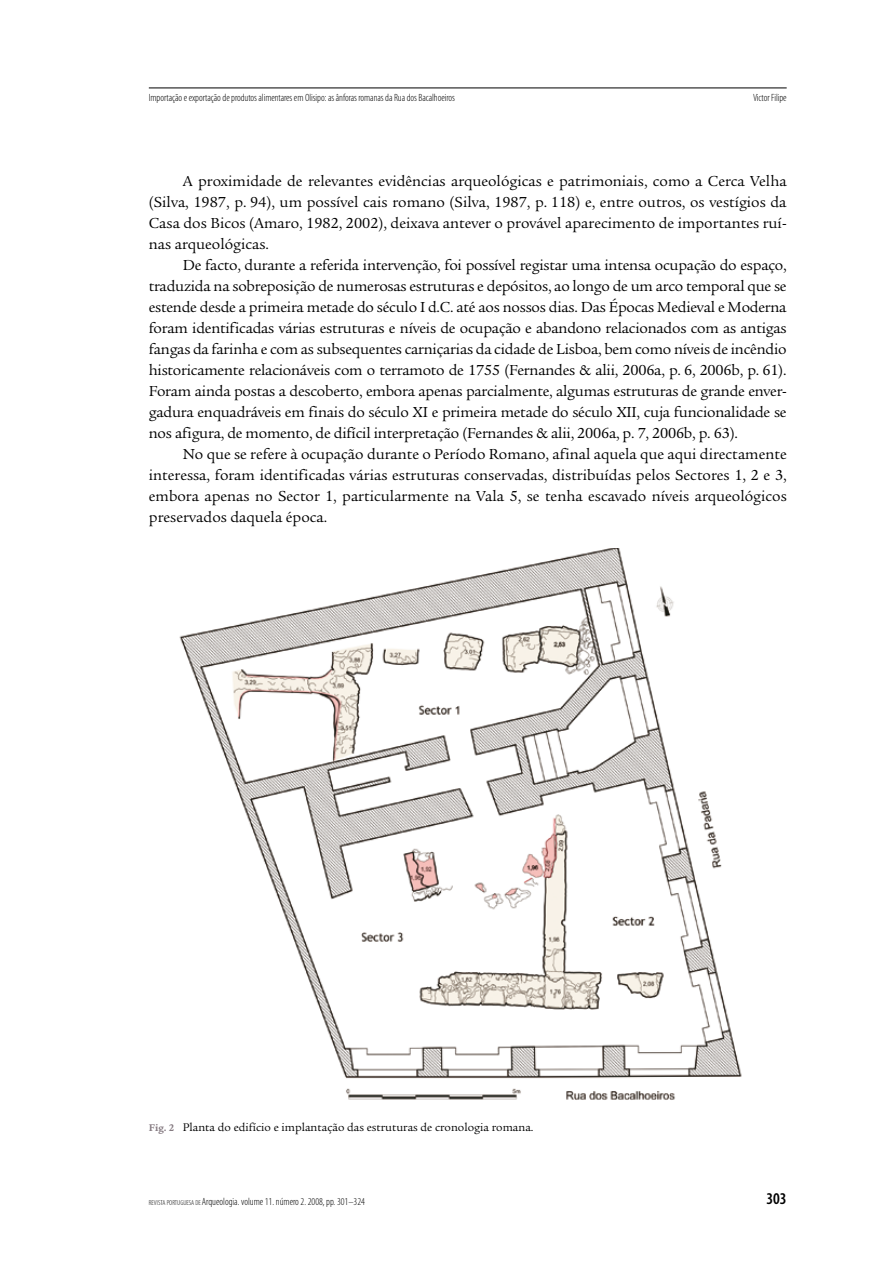
<style>
.page{position:relative;width:893px;height:1263px;background:#fff}
.page>*{position:absolute;margin:0;border:0;box-sizing:border-box;transform-origin:0 0}
.t1{font:600 condensed 16.5px "Myriad Pro";color:#000}
.t2{font:15.75px/21px "Legacy Serif";color:#000;text-align:justify}
.t3{font:12px "Legacy Serif";color:#000}
.t4{font:300 condensed 10.5px "Myriad Pro";letter-spacing:-.005em;color:#000}
.s1{font-weight:700;font-size:10.5px;color:#857a81}
.s2{font-size:7.2px}
</style>
<div class="page">
<hr style="left:149px;top:88px;width:638px;height:1px;background:#000">
<img style="left:179px;top:549px;width:563px;height:551px">
<p class="t4" style="left:149px;top:92px;width:308px">Importação e exportação de produtos alimentares em Olisipo: as ânforas romanas da Rua dos Bacalhoeiros</p>
<p class="t4" style="left:753px;top:92px;width:35px">Victor Filipe</p>
<p class="t2" style="left:149px;top:171px;width:639px;text-indent:34px">A proximidade de relevantes evidências arqueológicas e patrimoniais, como a Cerca Velha (Silva, 1987, p. 94), um possível cais romano (Silva, 1987, p. 118) e, entre outros, os vestígios da Casa dos Bicos (Amaro, 1982, 2002), deixava antever o provável aparecimento de importantes ruí&shy;nas arqueológicas.</p>
<p class="t2" style="left:149px;top:255px;width:639px;text-indent:34px">De facto, durante a referida intervenção, foi possível registar uma intensa ocupação do espaço, traduzida na sobreposição de numerosas estruturas e depósitos, ao longo de um arco temporal que se estende desde a primeira metade do século I d.C. até aos nossos dias. Das Épocas Medieval e Moderna foram identificadas várias estruturas e níveis de ocupação e abandono relacionados com as antigas fangas da farinha e com as subsequentes carniçarias da cidade de Lisboa, bem como níveis de incêndio historicamente relacionáveis com o terramoto de 1755 (Fernandes &amp; alii, 2006a, p. 6, 2006b, p. 61).<br>Foram ainda postas a descoberto, embora apenas parcialmente, algumas estruturas de grande enver&shy;gadura enquadráveis em finais do século XI e primeira metade do século XII, cuja funcionalidade se nos afigura, de momento, de difícil interpretação (Fernandes &amp; alii, 2006a, p. 7, 2006b, p. 63).</p>
<p class="t2" style="left:149px;top:444px;width:639px;text-indent:34px">No que se refere à ocupação durante o Período Romano, afinal aquela que aqui directamente interessa, foram identificadas várias estruturas conservadas, distribuídas pelos Sectores 1, 2 e 3, embora apenas no Sector 1, particularmente na Vala 5, se tenha escavado níveis arqueológicos preservados daquela época.</p>
<p class="t3" style="left:149px;top:1120px;width:386px"><span class="s1">Fig. 2</span> Planta do edifício e implantação das estruturas de cronologia romana.</p>
<p class="t4" style="left:149px;top:1195px;width:218px"><span class="s2">REVISTA PORTUGUESA DE</span> Arqueologia. volume 11. número 2. 2008, pp. 301–324</p>
<p class="t1" style="left:766px;top:1188px;width:22px">303</p>
</div>
